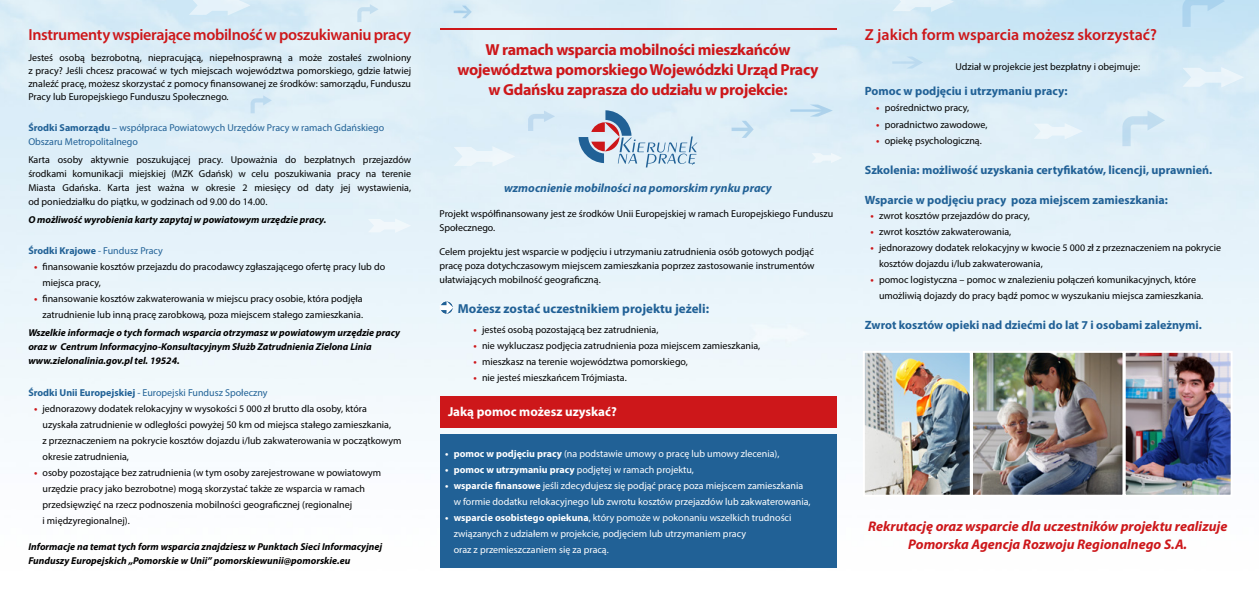
<style>
.page{position:relative;width:1259px;height:596px;background:#fff}
.page>*{position:absolute;margin:0;border:0;box-sizing:border-box;transform-origin:0 0}
.t1{font:700 16px/20px "Myriad Pro";letter-spacing:-.02em;color:#cd171a;text-align:center}
.t2{font:600 16px "Myriad Pro";letter-spacing:-.02em;color:#cd171a}
.t3{font:600 16px "Myriad Pro";color:#cd171a}
.t4{font:italic 700 14px/18px "Myriad Pro";color:#cd171a;text-align:center}
.t5{font:700 13px "Myriad Pro";color:#216196}
.t6{font:700 13px "Myriad Pro";color:#fff}
.t7{font:700 12px "Myriad Pro";color:#216196}
.t8{font:italic 700 12px "Myriad Pro";color:#216196}
.t9{font:10px/16px "Myriad Pro";color:#000}
.t10{font:10px/16px "Myriad Pro";color:#fff}
.t11{font:italic 700 10px/14px "Myriad Pro";color:#000}
.t12{font:10px/14px "Myriad Pro";color:#216196}
.t13{font:700 10px "Myriad Pro";color:#216196}
.s1{font-weight:700}
.s2{font-weight:400}
.s3{font-weight:700;color:#cd171a}
</style>
<div class="page">
<img style="left:0;top:0;width:1259px;height:568px">
<svg style="left:454px;top:146px;width:61px;height:20px"></svg>
<svg style="left:892px;top:0;width:62px;height:12px"></svg>
<svg style="left:1033px;top:123px;width:50px;height:16px"></svg>
<svg style="left:1182px;top:67px;width:62px;height:20px"></svg>
<svg style="left:368px;top:218px;width:43px;height:15px"></svg>
<svg style="left:189px;top:0;width:62px;height:16px"></svg>
<svg style="left:811px;top:153px;width:31px;height:10px"></svg>
<svg style="left:1122px;top:110px;width:43px;height:36px;background:#d2e7f4"></svg>
<svg style="left:251px;top:95px;width:21px;height:18px"></svg>
<svg style="left:357px;top:4px;width:21px;height:18px"></svg>
<svg style="left:1182px;top:0;width:43px;height:27px"></svg>
<svg style="left:528px;top:110px;width:27px;height:21px"></svg>
<svg style="left:454px;top:6px;width:18px;height:12px"></svg>
<svg style="left:731px;top:121px;width:22px;height:17px"></svg>
<svg style="left:790px;top:104px;width:43px;height:12px"></svg>
<svg style="left:892px;top:56px;width:31px;height:12px"></svg>
<div style="left:439px;top:395px;width:397px;height:32px;background:#cd171a"></div>
<div style="left:439px;top:434px;width:397px;height:133px;background:#216196"></div>
<div style="left:439px;top:300px;width:15px;height:14px;border:1px solid #fff;border-radius:50%"></div>
<svg style="left:440px;top:301px;width:13px;height:13px"></svg>
<img style="left:862px;top:349px;width:371px;height:148px">
<hr style="left:439px;top:28px;width:397px;height:2px;background:#cd171a">
<svg style="left:578px;top:110px;width:119px;height:57px;background:#c1cfde"></svg>
<h1 class="t2" style="left:28px;top:25px;width:384px">Instrumenty wspierające mobilność w poszukiwaniu pracy</h1>
<p class="t9" style="left:28px;top:51px;width:384px;line-height:13px;text-align:justify">Jesteś osobą bezrobotną, niepracującą, niepełnosprawną a może zostałeś zwolniony z pracy? Jeśli chcesz pracować w tych miejscach województwa pomorskiego, gdzie łatwiej znaleźć pracę, możesz skorzystać z pomocy finansowanej ze środków: samorządu, Funduszu Pracy lub Europejskiego Funduszu Społecznego.</p>
<h1 class="t1" style="left:457px;top:39px;width:362px">W ramach wsparcia mobilności mieszkańców województwa pomorskiego Wojewódzki Urząd Pracy w Gdańsku zaprasza do udziału w projekcie:</h1>
<p class="t12" style="left:28px;top:120px;width:357px"><span class="s1">Środki Samorządu</span> – współpraca Powiatowych Urzędów Pracy w ramach Gdańskiego<br>Obszaru Metropolitalnego</p>
<p class="t9" style="left:28px;top:152px;width:384px;line-height:14px;text-align:justify">Karta osoby aktywnie poszukującej pracy. Upoważnia do bezpłatnych przejazdów środkami komunikacji miejskiej (MZK Gdańsk) w celu poszukiwania pracy na terenie Miasta Gdańska. Karta jest ważna w okresie 2 miesięcy od daty jej wystawienia, od poniedziałku do piątku, w godzinach od 9.00 do 14.00.</p>
<p class="t11" style="left:28px;top:212px;width:299px">O możliwość wyrobienia karty zapytaj w powiatowym urzędzie pracy.</p>
<p class="t8" style="left:504px;top:180px;width:269px">wzmocnienie mobilności na pomorskim rynku pracy</p>
<p class="t9" style="left:439px;top:206px;width:395px;line-height:14px">Projekt współfinansowany jest ze środków Unii Europejskiej w ramach Europejskiego Funduszu<br>Społecznego.</p>
<p class="t9" style="left:439px;top:244px;width:376px;line-height:14px;text-align:justify">Celem projektu jest wsparcie w podjęciu i utrzymaniu zatrudnienia osób gotowych podjąć pracę poza dotychczasowym miejscem zamieszkania poprzez zastosowanie instrumentów ułatwiających mobilność geograficzną.</p>
<p class="t13" style="left:28px;top:243px;width:136px">Środki Krajowe <span class="s2">- Fundusz Pracy</span></p>
<p class="t9" style="left:43px;top:258px;width:344px;text-indent:-8px"><span class="s3">•</span> finansowanie kosztów przejazdu do pracodawcy zgłaszającego ofertę pracy lub do miejsca pracy,</p>
<p class="t9" style="left:34px;top:290px;width:330px;text-align:right"><span class="s3">•</span> finansowanie kosztów zakwaterowania w miejscu pracy osobie, która podjęła zatrudnienie lub inną pracę zarobkową, poza miejscem stałego zamieszkania.</p>
<p class="t11" style="left:28px;top:325px;width:373px">Wszelkie informacje o tych formach wsparcia otrzymasz w powiatowym urzędzie pracy oraz w Centrum Informacyjno-Konsultacyjnym Służb Zatrudnienia Zielona Linia www.zielonalinia.gov.pl tel. 19524.</p>
<p class="t9" style="left:473px;top:321px;width:186px"><span class="s3">•</span> jesteś osobą pozostającą bez zatrudnienia,</p>
<h3 class="t5" style="left:458px;top:299px;width:253px">Możesz zostać uczestnikiem projektu jeżeli:</h3>
<p class="t9" style="left:473px;top:337px;width:288px"><span class="s3">•</span> nie wykluczasz podjęcia zatrudnienia poza miejscem zamieszkania,</p>
<p class="t9" style="left:473px;top:353px;width:216px"><span class="s3">•</span> mieszkasz na terenie województwa pomorskiego,</p>
<p class="t9" style="left:473px;top:369px;width:155px"><span class="s3">•</span> nie jesteś mieszkańcem Trójmiasta.</p>
<p class="t12" style="left:28px;top:385px;width:241px"><span class="s1">Środki Unii Europejskiej</span> - Europejski Fundusz Społeczny</p>
<p class="t9" style="left:43px;top:400px;width:360px;text-indent:-8px"><span class="s3">•</span> jednorazowy dodatek relokacyjny w wysokości 5 000 zł brutto dla osoby, która uzyskała zatrudnienie w odległości powyżej 50 km od miejsca stałego zamieszkania,<br>z przeznaczeniem na pokrycie kosztów dojazdu i/lub zakwaterowania w początkowym okresie zatrudnienia,</p>
<p class="t9" style="left:43px;top:464px;width:340px;text-indent:-8px"><span class="s3">•</span> osoby pozostające bez zatrudnienia (w tym osoby zarejestrowane w powiatowym urzędzie pracy jako bezrobotne) mogą skorzystać także ze wsparcia w ramach przedsięwzięć na rzecz podnoszenia mobilności geograficznej (regionalnej<br>i międzyregionalnej).</p>
<p class="t11" style="left:28px;top:538px;width:355px">Informacje na temat tych form wsparcia znajdziesz w Punktach Sieci Informacyjnej<br>Funduszy Europejskich „Pomorskie w Unii” pomorskiewunii@pomorskie.eu</p>
<h3 class="t6" style="left:448px;top:403px;width:170px">Jaką pomoc możesz uzyskać?</h3>
<p class="t10" style="left:445px;top:445px;width:336px"><span class="s1">• pomoc w podjęciu pracy</span> (na podstawie umowy o pracę lub umowy zlecenia),</p>
<p class="t10" style="left:445px;top:461px;width:250px"><span class="s1">• pomoc w utrzymaniu pracy</span> podjętej w ramach projektu,</p>
<p class="t10" style="left:454px;top:477px;width:358px;text-indent:-8px"><span class="s1">• wsparcie finansowe</span> jeśli zdecydujesz się podjąć pracę poza miejscem zamieszkania w formie dodatku relokacyjnego lub zwrotu kosztów przejazdów lub zakwaterowania,</p>
<p class="t10" style="left:454px;top:509px;width:339px;text-indent:-8px"><span class="s1">• wsparcie osobistego opiekuna</span>, który pomoże w pokonaniu wszelkich trudności związanych z udziałem w projekcie, podjęciem lub utrzymaniem pracy<br>oraz z przemieszczaniem się za pracą.</p>
<h1 class="t3" style="left:865px;top:25px;width:293px">Z jakich form wsparcia możesz skorzystać?</h1>
<p class="t9" style="left:955px;top:58px;width:186px">Udział w projekcie jest bezpłatny i obejmuje:</p>
<p class="t7" style="left:865px;top:83px;width:204px">Pomoc w podjęciu i utrzymaniu pracy:</p>
<p class="t9" style="left:876px;top:100px;width:95px"><span class="s3">•</span> pośrednictwo pracy,</p>
<p class="t9" style="left:876px;top:116px;width:113px"><span class="s3">•</span> poradnictwo zawodowe,</p>
<p class="t9" style="left:876px;top:132px;width:107px"><span class="s3">•</span> opiekę psychologiczną.</p>
<p class="t7" style="left:865px;top:161px;width:349px">Szkolenia: możliwość uzyskania certyfikatów, licencji, uprawnień.</p>
<p class="t7" style="left:865px;top:191px;width:305px">Wsparcie w podjęciu pracy poza miejscem zamieszkania:</p>
<p class="t9" style="left:870px;top:207px;width:161px"><span class="s3">•</span> zwrot kosztów przejazdów do pracy,</p>
<p class="t9" style="left:870px;top:223px;width:142px"><span class="s3">•</span> zwrot kosztów zakwaterowania,</p>
<p class="t9" style="left:879px;top:239px;width:343px;text-indent:-8px"><span class="s3">•</span> jednorazowy dodatek relokacyjny w kwocie 5 000 zł z przeznaczeniem na pokrycie kosztów dojazdu i/lub zakwaterowania,</p>
<p class="t9" style="left:879px;top:271px;width:326px;text-indent:-8px"><span class="s3">•</span> pomoc logistyczna – pomoc w znalezieniu połączeń komunikacyjnych, które umożliwią dojazdy do pracy bądź pomoc w wyszukaniu miejsca zamieszkania.</p>
<p class="t7" style="left:865px;top:316px;width:338px">Zwrot kosztów opieki nad dziećmi do lat 7 i osobami zależnymi.</p>
<h2 class="t4" style="left:868px;top:517px;width:361px">Rekrutację oraz wsparcie dla uczestników projektu realizuje<br>Pomorska Agencja Rozwoju Regionalnego S.A.</h2>
</div>
